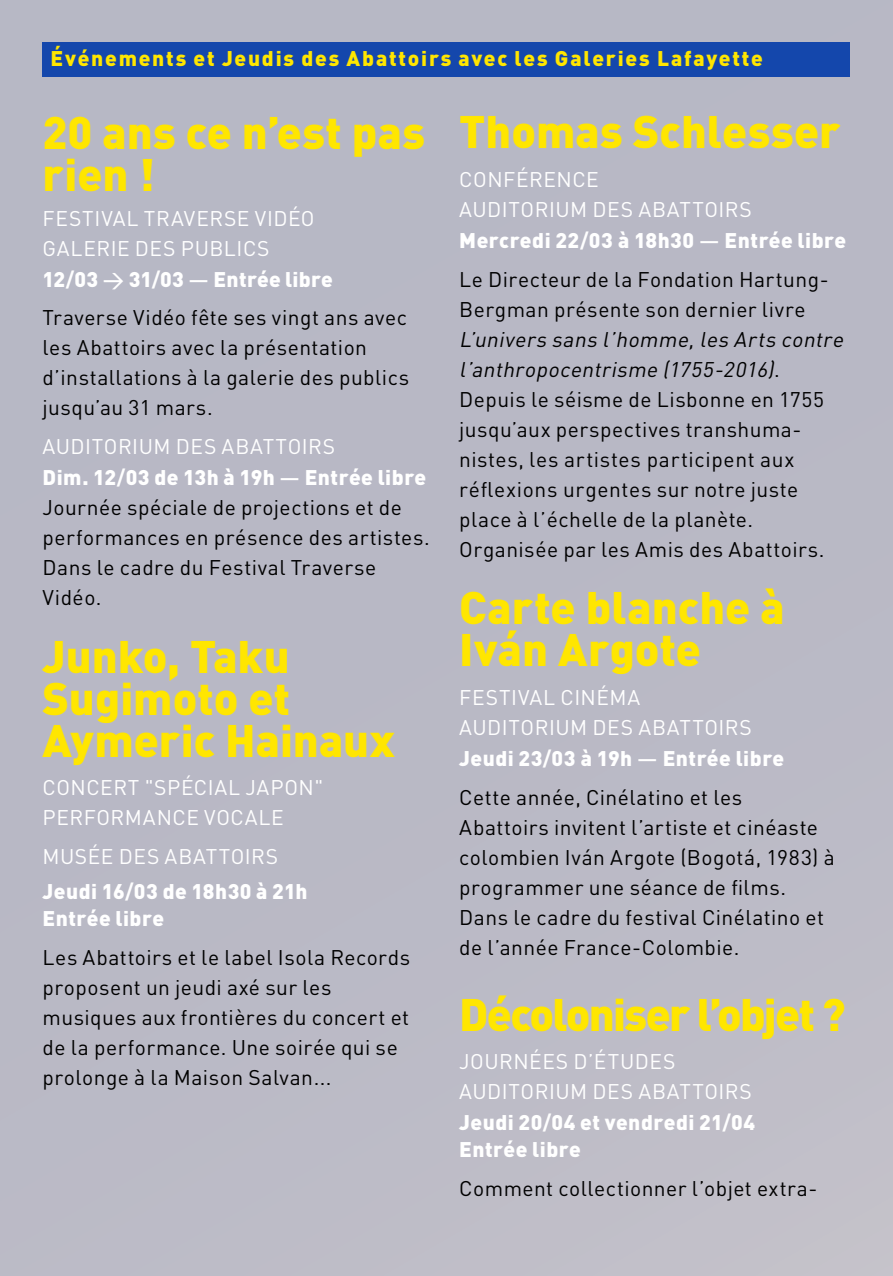
<style>
.page{position:relative;width:893px;height:1276px;background:#b8b8c5}
.page>*{position:absolute;margin:0;border:0;box-sizing:border-box;transform-origin:0 0}
.Dates{font:900 45px/42px "DIN";color:#ffe600}
.NOIR{font:900 45px "DIN";letter-spacing:-.04em;color:#ffe600}
.Dates-2{font:21px/30px "DIN";letter-spacing:.02em;color:#000}
.Dates-3{font:900 21px/27px "DIN";letter-spacing:.025em;color:#fff}
.Lieu{font:21px "DIN";letter-spacing:.025em;color:#fff}
.Dates-4{font:italic 21px/30px "DIN";color:#000}
.Dates-5{font:21px/30px "DIN";letter-spacing:.025em;color:#fff}
.t1{font:900 21px "DIN";letter-spacing:.085em;color:#ffe600}
.NOIR-2{font:21px "DIN";letter-spacing:.02em;color:#000}
.s1{font-weight:700}
.s2{font-weight:500}
.s3{font-style:normal}
</style>
<div class="page">
<div style="left:43px;top:43px;width:807px;height:34px;background:#1447ac"></div>
<p class="t1" style="left:51px;top:44px;width:714px">Événements et Jeudis des Abattoirs avec les Galeries Lafayette</p>
<p class="Dates" style="left:43px;top:110px;width:384px">20 ans ce n’est pas rien !</p>
<p class="Lieu" style="left:43px;top:205px;width:274px">FESTIVAL TRAVERSE VIDÉO</p>
<p class="Dates-5" style="left:43px;top:233px;width:229px">GALERIE DES PUBLICS</p>
<p class="Dates-3" style="left:43px;top:265px;width:292px">12<span class="s1">/</span>03 <span class="s2">&gt;</span> 31<span class="s1">/</span>03 <span class="s2">—</span> Entrée libre</p>
<p class="Dates-2" style="left:43px;top:302px;width:368px">Traverse Vidéo fête ses vingt ans avec les Abattoirs avec la présentation d’installations à la galerie des publics jusqu’au 31 mars.</p>
<p class="Lieu" style="left:43px;top:433px;width:294px">AUDITORIUM DES ABATTOIRS</p>
<p class="Dates-3" style="left:43px;top:463px;width:385px">Dim. 12<span class="s1">/</span>03 de 13h à 19h <span class="s2">—</span> Entrée libre</p>
<p class="Dates-2" style="left:43px;top:492px;width:389px">Journée spéciale de projections et de performances en présence des artistes.</p>
<p class="Dates-2" style="left:43px;top:552px;width:335px">Dans le cadre du Festival Traverse<br>Vidéo.</p>
<p class="Dates" style="left:43px;top:633px;width:354px">Junko, Taku<br>Sugimoto et<br>Aymeric Hainaux</p>
<p class="Dates-5" style="left:43px;top:772px;width:282px">CONCERT "SPÉCIAL JAPON"<br>PERFORMANCE VOCALE</p>
<p class="Lieu" style="left:43px;top:843px;width:237px">MUSÉE DES ABATTOIRS</p>
<p class="Dates-3" style="left:43px;top:877px;width:266px">Jeudi 16<span class="s1">/</span>03 de 18h30 à 21h</p>
<p class="Dates-3" style="left:43px;top:904px;width:123px">Entrée libre</p>
<p class="Dates-2" style="left:43px;top:942px;width:369px">Les Abattoirs et le label Isola Records proposent un jeudi axé sur les musiques aux frontières du concert et de la performance. Une soirée qui se prolonge à la Maison Salvan...</p>
<p class="Dates" style="left:459px;top:109px;width:383px">Thomas Schlesser</p>
<p class="Lieu" style="left:459px;top:166px;width:141px">CONFÉRENCE</p>
<p class="Lieu" style="left:459px;top:196px;width:294px">AUDITORIUM DES ABATTOIRS</p>
<p class="Dates-3" style="left:459px;top:226px;width:388px">Mercredi 22<span class="s1">/</span>03 à 18h30 <span class="s2">—</span> Entrée libre</p>
<p class="Dates-4" style="left:459px;top:264px;width:390px"><span class="s3">Le Directeur de la Fondation Hartung-Bergman présente son dernier livre </span>L’univers sans l’homme,les Arts contre l’anthropocentrisme (1755-2016)<span class="s3">.</span></p>
<p class="Dates-2" style="left:459px;top:384px;width:367px">Depuis le séisme de Lisbonne en 1755 jusqu’aux perspectives transhuma&shy;nistes, les artistes participent aux réflexions urgentes sur notre juste place à l’échelle de la planète.<br>Organisée par les Amis des Abattoirs.</p>
<p class="Dates" style="left:459px;top:584px;width:327px">Carte blanche à<br>Iván Argote</p>
<p class="Lieu" style="left:459px;top:684px;width:183px">FESTIVAL CINÉMA</p>
<p class="Lieu" style="left:459px;top:714px;width:294px">AUDITORIUM DES ABATTOIRS</p>
<p class="Dates-3" style="left:459px;top:744px;width:327px">Jeudi 23<span class="s1">/</span>03 à 19h <span class="s2">—</span> Entrée libre</p>
<p class="Dates-2" style="left:459px;top:781px;width:377px">Cette année, Cinélatino et les Abattoirs invitent l’artiste et cinéaste colombien Iván Argote (Bogotá, 1983) à programmer une séance de films.</p>
<p class="Dates-2" style="left:459px;top:901px;width:366px">Dans le cadre du festival Cinélatino et de l’année France-Colombie.</p>
<p class="NOIR" style="left:459px;top:984px;width:388px">Décoloniser l’objet ?</p>
<p class="Lieu" style="left:459px;top:1048px;width:218px">JOURNÉES D’ÉTUDES</p>
<p class="Lieu" style="left:459px;top:1078px;width:294px">AUDITORIUM DES ABATTOIRS</p>
<p class="Dates-3" style="left:459px;top:1108px;width:298px">Jeudi 20<span class="s1">/</span>04 et vendredi 21<span class="s1">/</span>04<br>Entrée libre</p>
<p class="NOIR-2" style="left:459px;top:1175px;width:360px">Comment collectionner l’objet extra-</p>
</div>
